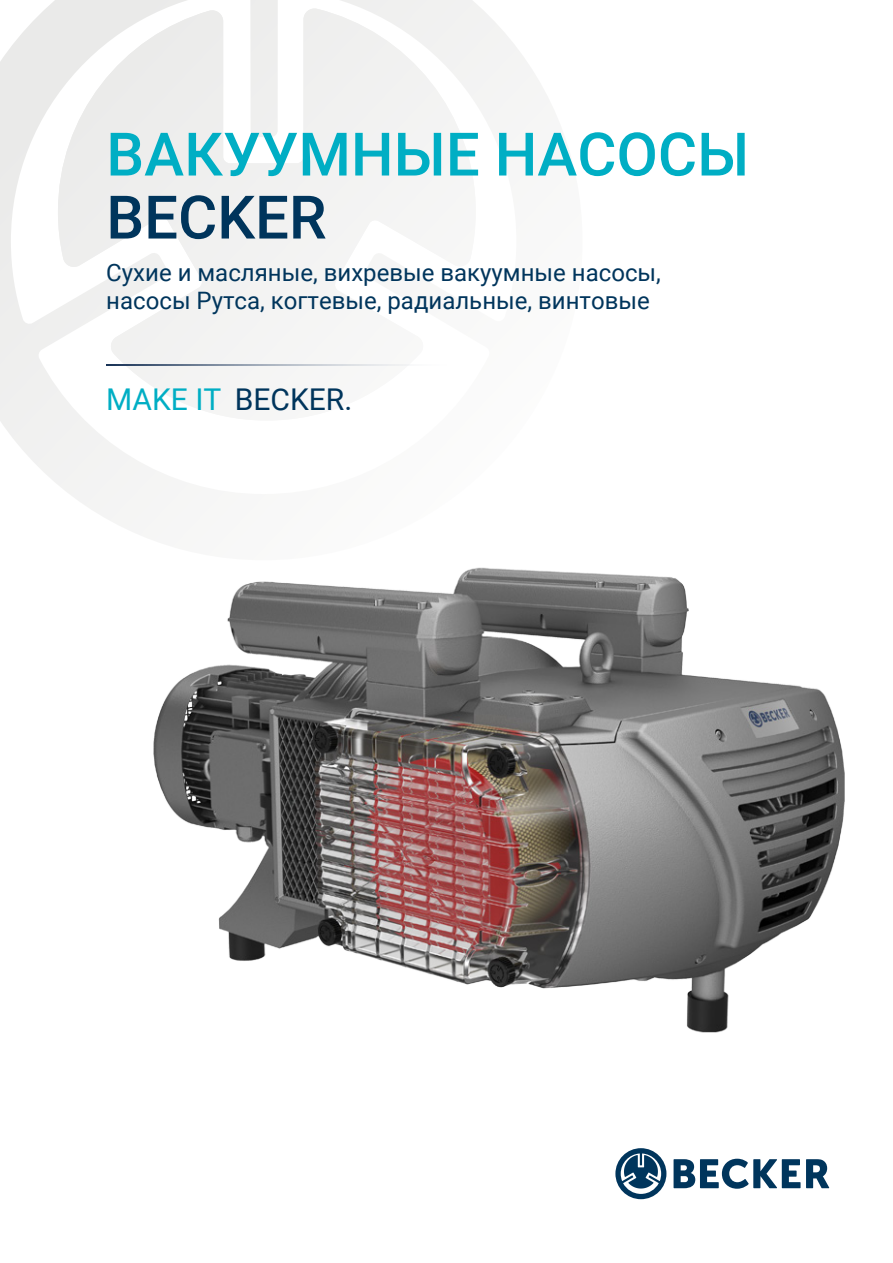
<style>
.page{position:relative;width:893px;height:1263px;background:#fff}
.page>*{position:absolute;margin:0;border:0;box-sizing:border-box;transform-origin:0 0}
.t1{font:500 60px "Roboto";color:#00aec4}
.t2{font:500 60px "Roboto";color:#00355c}
.t3{font:30px "Roboto";color:#00355c}
.t4{font:24px/28.8px "Roboto";color:#00355c}
.s1{color:#00aec4}
</style>
<div class="page">
<svg style="left:674px;top:1159px;width:126px;height:30px"></svg>
<svg style="left:806px;top:1159px;width:23px;height:29px"></svg>
<svg style="left:615px;top:1148px;width:51px;height:51px"></svg>
<svg style="left:0;top:0;width:543px;height:529px;fill:#f6f6f5"></svg>
<svg style="left:106px;top:364px;width:340px;height:2px"></svg>
<img style="left:128px;top:522px;width:717px;height:511px">
<h1 class="t1" style="left:106px;top:112px;width:645px">ВАКУУМНЫЕ НАСОСЫ</h1>
<h1 class="t2" style="left:106px;top:175px;width:222px">BECKER</h1>
<p class="t4" style="left:106px;top:257px;width:556px">Сухие и масляные, вихревые вакуумные насосы, насосы Рутса, когтевые, радиальные, винтовые</p>
<p class="t3" style="left:106px;top:378px;width:247px"><span class="s1">MAKE IT</span> BECKER.</p>
</div>
